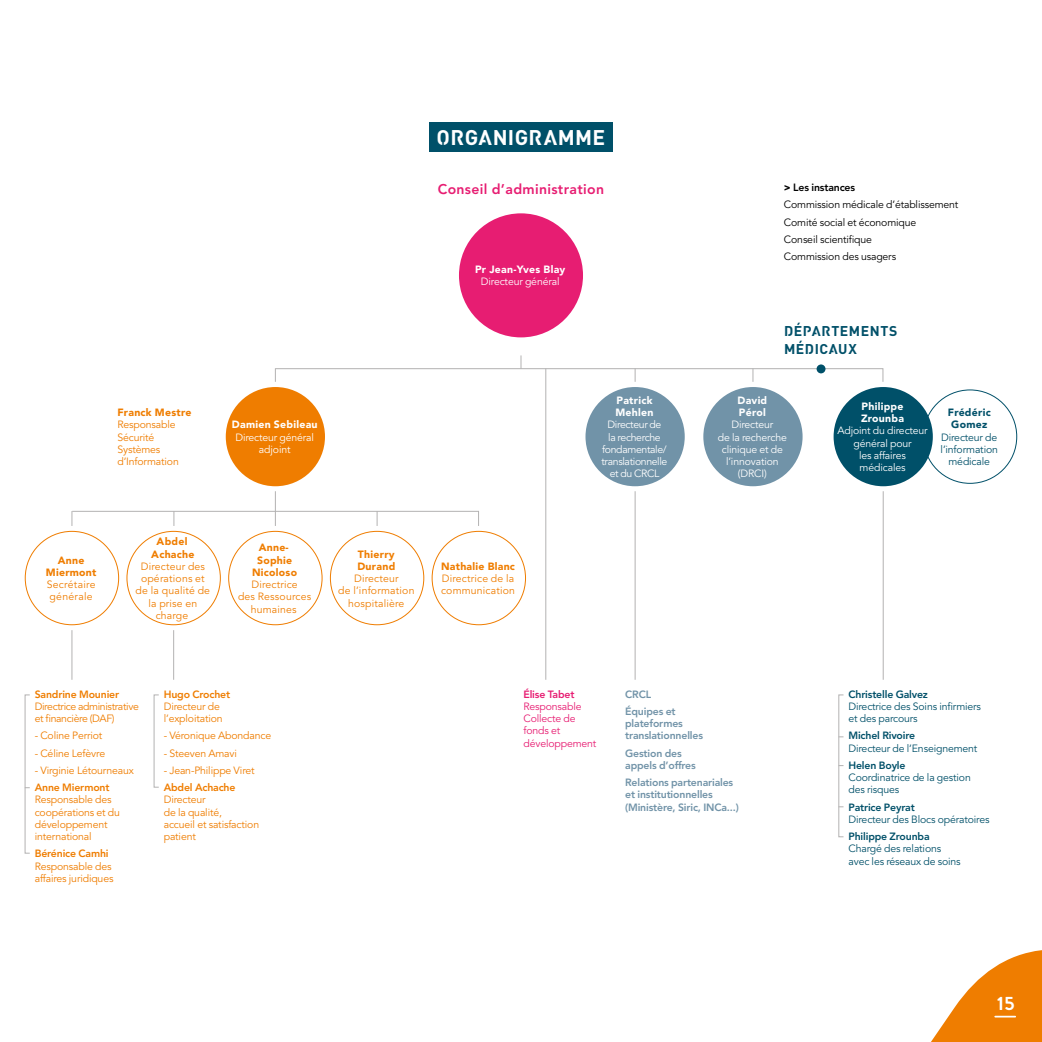
<style>
.page{position:relative;width:1042px;height:1042px;background:#fff}
.page>*{position:absolute;margin:0;border:0;box-sizing:border-box;transform-origin:0 0}
.t1{font:700 21px "Streetvertising";letter-spacing:.02em;color:#fff}
.t2{font:700 19.25px "Brandon Grotesque";color:#fff}
.t3{font:800 14px "Avenir LT Std";letter-spacing:.025em;color:#e71d72}
.t4{font:700 14px/17.5px "Streetvertising";letter-spacing:.04em;color:#005069}
.t5{font:10.5px/12.2px "Avenir LT Std";letter-spacing:-.015em;color:#ef7d00}
.t6{font:10.5px/12.2px "Avenir LT Std";letter-spacing:-.015em;color:#005069}
.t7{font:10.5px/12.2px "Avenir LT Std";letter-spacing:.015em;color:#ef7d00;text-align:center}
.t8{font:10.5px/12.2px "Avenir LT Std";letter-spacing:-.015em;color:#fff;text-align:center}
.t9{font:800 10.5px/12.2px "Avenir LT Std";letter-spacing:-.015em;color:#7193a8}
.t10{font:10.5px/17.2px "Avenir LT Std";letter-spacing:-.015em;color:#000}
.t11{font:900 10.5px/12.2px "Avenir LT Std";letter-spacing:.025em;color:#ef7d00;text-align:center}
.t12{font:900 10.5px/12.2px "Avenir LT Std";letter-spacing:.025em;color:#fff}
.t13{font:800 10.5px "Avenir LT Std";letter-spacing:-.015em;color:#005069}
.t14{font:800 10.5px "Avenir LT Std";letter-spacing:-.015em;color:#ef7d00}
.t15{font:10.5px/12.2px "Avenir LT Std";letter-spacing:-.035em;color:#fff;text-align:center}
.t16{font:10.5px/12.2px "Avenir LT Std";letter-spacing:-.035em;color:#ef7d00}
.t17{font:10.5px/12.2px "Avenir LT Std";letter-spacing:-.015em;color:#e71d72}
.t18{font:10.5px/12.2px "Avenir LT Std";letter-spacing:.025em;color:#ef7d00}
.t19{font:900 10.5px/12.2px "Avenir LT Std";letter-spacing:.025em;color:#005069;text-align:center}
.t20{font:800 10.5px "Avenir LT Std";letter-spacing:-.015em;color:#e71d72}
.s1{font-weight:900}
.s2{font-weight:800}
</style>
<div class="page">
<svg style="left:931px;top:950px;width:111px;height:92px"></svg>
<div style="left:226px;top:387px;width:99px;height:99px;background:#ef7d00;border-radius:50%"></div>
<div style="left:459px;top:213px;width:124px;height:124px;background:#e71d72;border-radius:50%"></div>
<div style="left:429px;top:123px;width:184px;height:29px;background:#005069"></div>
<div style="left:585px;top:387px;width:100px;height:99px;background:#7193a8;border-radius:50%"></div>
<hr style="left:72px;top:630px;width:1px;height:50px;background:#b3b2b2">
<hr style="left:173px;top:630px;width:1px;height:50px;background:#b3b2b2">
<hr style="left:635px;top:491px;width:1px;height:189px;background:#b3b2b2">
<hr style="left:883px;top:491px;width:1px;height:189px;background:#b3b2b2">
<hr style="left:545px;top:368px;width:1px;height:312px;background:#b3b2b2">
<div style="left:703px;top:387px;width:99px;height:99px;background:#7193a8;border-radius:50%"></div>
<svg style="left:275px;top:355px;width:608px;height:27px"></svg>
<div style="left:833px;top:387px;width:100px;height:99px;background:#005069;border-radius:50%"></div>
<div style="left:816px;top:364px;width:9px;height:9px;background:#005069;border-radius:50%"></div>
<svg style="left:72px;top:491px;width:407px;height:35px"></svg>
<div style="left:154px;top:694px;width:5px;height:93px;border:1px solid #b3b2b2"></div>
<div style="left:25px;top:694px;width:5px;height:159px;border:1px solid #b3b2b2"></div>
<div style="left:838px;top:694px;width:6px;height:143px;border:1px solid #b3b2b2"></div>
<h1 class="t1" style="left:437px;top:123px;width:170px">ORGANIGRAMME</h1>
<h3 class="t3" style="left:438px;top:181px;width:168px">Conseil d’administration</h3>
<p class="t12" style="left:475px;top:263px;width:92px">Pr Jean-Yves Blay</p>
<p class="t8" style="left:481px;top:276px;width:80px">Directeur général</p>
<p class="t11" style="left:117px;top:406px;width:76px">Franck Mestre</p>
<p class="t5" style="left:117px;top:419px;width:63px">Responsable<br>Sécurité<br>Systèmes d’Information</p>
<p class="t12" style="left:232px;top:418px;width:87px">Damien Sebileau</p>
<p class="t8" style="left:235px;top:431px;width:80px">Directeur général adjoint</p>
<p class="t11" style="left:46px;top:554px;width:52px">Anne<br>Miermont</p>
<p class="t18" style="left:47px;top:579px;width:50px">Secrétaire générale</p>
<p class="t11" style="left:151px;top:535px;width:45px">Abdel<br>Achache</p>
<p class="t7" style="left:136px;top:560px;width:76px">Directeur des opérations et de la qualité de la prise en charge</p>
<p class="t11" style="left:252px;top:541px;width:46px">Anne-<br>Sophie<br>Nicoloso</p>
<p class="t7" style="left:238px;top:579px;width:75px">Directrice<br>des Ressources humaines</p>
<p class="t11" style="left:357px;top:548px;width:39px;text-align:left">Thierry<br>Durand</p>
<p class="t7" style="left:338px;top:572px;width:78px">Directeur<br>de l’information hospitalière</p>
<p class="t11" style="left:441px;top:560px;width:75px">Nathalie Blanc</p>
<p class="t7" style="left:441px;top:572px;width:75px;text-align:left">Directrice de la communication</p>
<p class="t12" style="left:615px;top:394px;width:40px">Patrick<br>Mehlen</p>
<p class="t15" style="left:601px;top:419px;width:67px">Directeur de<br>la recherche fondamentale/ translationnelle et du CRCL</p>
<p class="t10" style="left:784px;top:179px;width:176px"><span class="s1">&gt;</span> <span class="s2">Les instances<br></span>Commission médicale d’établissement<br>Comité social et économique<br>Conseil scientifique<br>Commission des usagers</p>
<h3 class="t4" style="left:784px;top:322px;width:115px">DÉPARTEMENTS<br>MÉDICAUX</h3>
<p class="t12" style="left:737px;top:394px;width:31px">David<br>Pérol</p>
<p class="t8" style="left:718px;top:419px;width:71px">Directeur<br>de la recherche clinique et de l’innovation (DRCI)</p>
<p class="t12" style="left:861px;top:400px;width:44px">Philippe<br>Zrounba</p>
<p class="t8" style="left:837px;top:425px;width:92px">Adjoint du directeur général pour<br>les affaires médicales</p>
<p class="t19" style="left:948px;top:406px;width:44px">Frédéric<br>Gomez</p>
<p class="t6" style="left:940px;top:431px;width:59px;text-align:center">Directeur de l’information médicale</p>
<p class="t14" style="left:35px;top:688px;width:86px">Sandrine Mounier</p>
<p class="t16" style="left:35px;top:700px;width:106px">Directrice administrative et financière (DAF)</p>
<p class="t5" style="left:35px;top:730px;width:69px">- Coline Perriot</p>
<p class="t5" style="left:35px;top:747px;width:72px">- Céline Lefèvre</p>
<p class="t5" style="left:35px;top:764px;width:101px">- Virginie Létourneaux</p>
<p class="t14" style="left:35px;top:781px;width:76px">Anne Miermont</p>
<p class="t5" style="left:35px;top:794px;width:87px">Responsable des coopérations et du développement international</p>
<p class="t14" style="left:35px;top:847px;width:75px">Bérénice Camhi</p>
<p class="t5" style="left:35px;top:860px;width:80px">Responsable des affaires juridiques</p>
<p class="t14" style="left:164px;top:688px;width:68px">Hugo Crochet</p>
<p class="t5" style="left:164px;top:700px;width:60px">Directeur de l’exploitation</p>
<p class="t5" style="left:164px;top:730px;width:109px">- Véronique Abondance</p>
<p class="t5" style="left:164px;top:747px;width:75px">- Steeven Amavi</p>
<p class="t5" style="left:164px;top:764px;width:92px">- Jean-Philippe Viret</p>
<p class="t14" style="left:164px;top:781px;width:73px">Abdel Achache</p>
<p class="t5" style="left:164px;top:794px;width:97px">Directeur<br>de la qualité,<br>accueil et satisfaction patient</p>
<p class="t20" style="left:523px;top:688px;width:52px">Élise Tabet</p>
<p class="t17" style="left:523px;top:700px;width:74px">Responsable<br>Collecte de fonds et développement</p>
<p class="t9" style="left:625px;top:685px;width:52px;line-height:17.2px">CRCL<br>Équipes et</p>
<p class="t9" style="left:625px;top:717px;width:79px">plateformes translationnelles</p>
<p class="t9" style="left:625px;top:747px;width:72px">Gestion des appels d’offres</p>
<p class="t9" style="left:625px;top:776px;width:115px">Relations partenariales et institutionnelles (Ministère, Siric, INCa...)</p>
<p class="t13" style="left:848px;top:688px;width:81px">Christelle Galvez</p>
<p class="t6" style="left:848px;top:700px;width:134px">Directrice des Soins infirmiers et des parcours</p>
<p class="t13" style="left:848px;top:729px;width:68px">Michel Rivoire</p>
<p class="t6" style="left:848px;top:742px;width:130px">Directeur de l’Enseignement</p>
<p class="t13" style="left:848px;top:759px;width:59px">Helen Boyle</p>
<p class="t6" style="left:848px;top:771px;width:124px">Coordinatrice de la gestion des risques</p>
<p class="t13" style="left:848px;top:801px;width:68px">Patrice Peyrat</p>
<p class="t6" style="left:848px;top:813px;width:143px">Directeur des Blocs opératoires</p>
<p class="t13" style="left:848px;top:830px;width:83px">Philippe Zrounba</p>
<p class="t6" style="left:848px;top:843px;width:114px">Chargé des relations avec les réseaux de soins</p>
<h2 class="t2" style="left:997px;top:989px;width:19px">15</h2>
</div>
